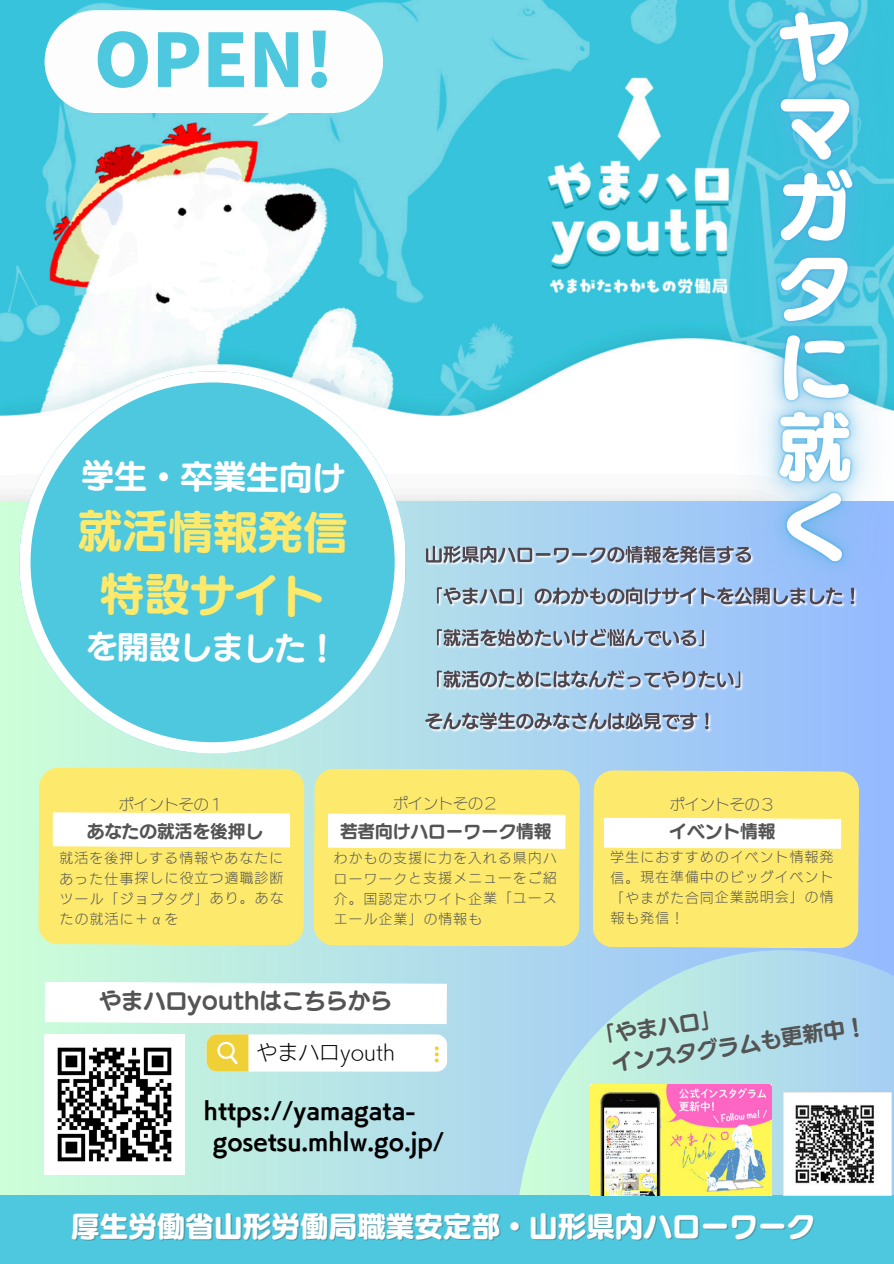
<style>
.page{position:relative;width:894px;height:1264px;background:#fff}
.page>*{position:absolute;margin:0;border:0;box-sizing:border-box;transform-origin:0 0}
.t1{font:73.5px "Keifont";color:#4dc8de}
.t2{font:45px/63px "UD Marugo Large Pr 6 N B";letter-spacing:-.01em;color:#fdea6c;text-align:center}
.t3{font:33px "UD Marugo Large Pr 6 N B";letter-spacing:-.01em;color:#fff}
.t4{font:31.5px "UD Marugo Large Pr 6 N B";letter-spacing:-.01em;color:#fff}
.t5{font:28.5px "UD Marugo Large Pr 6 N E";letter-spacing:.005em;color:#fff}
.t6{font:22.35px/30.3px "Canva UD Kakugo Large Pr 6 N B";color:#000}
.t7{font:22.05px "UD Marugo Large Pr 6 N B";color:#545454}
.t8{font:21.3px/28.8px "UD Marugo Large Pr 6 N B";color:#545454}
.t9{font:20.85px "UD Kakugo Large Pr 6 N L";color:#000}
.t10{font:17.7px "UD Marugo Large Pr 6 N B";color:#545454}
.t11{font:17.55px "UD Marugo Large Pr 6 N B";color:#545454}
.t12{font:15px "UD Marugo Large Pr 6 N L";color:#545454}
.t13{font:13.5px/20.2px "UD Kakugo Large Pr 6 N L";letter-spacing:.105em;color:#545454;text-align:justify}
.s1{color:rgb(84 84 84/.4)}
</style>
<div class="page">
<div style="left:0;top:0;width:893px;height:1263px;background:linear-gradient(to right,#ceffd9,#94bafe)"></div>
<div style="left:38px;top:767px;width:266px;height:178px;background:#fdea6c"></div>
<div style="left:313px;top:768px;width:267px;height:178px;background:#fdea6c"></div>
<div style="left:592px;top:770px;width:266px;height:178px;background:#fdea6c"></div>
<svg style="left:52px;top:812px;width:238px;height:35px"></svg>
<svg style="left:328px;top:813px;width:237px;height:36px"></svg>
<svg style="left:603px;top:817px;width:238px;height:32px"></svg>
<img style="left:0;top:0;width:675px;height:501px">
<svg style="left:18px;top:370px;width:388px;height:384px"></svg>
<svg style="left:516px;top:950px;width:377px;height:245px;background:#b2dee9"></svg>
<div style="left:0;top:1195px;width:893px;height:68px;background:#4dc8de"></div>
<img style="left:783px;top:1092px;width:108px;height:103px">
<img style="left:590px;top:1084px;width:181px;height:111px">
<svg style="left:45px;top:10px;width:338px;height:103px"></svg>
<img style="left:45px;top:1034px;width:139px;height:139px">
<div style="left:206px;top:1034px;width:241px;height:37px;background:#fff;border-radius:10px"></div>
<svg style="left:206px;top:1034px;width:42px;height:37px;background:#eed551"></svg>
<svg style="left:434px;top:1046px;width:4px;height:16px"></svg>
<svg style="left:44px;top:981px;width:403px;height:43px"></svg>
<img style="left:675px;top:0;width:218px;height:670px">
<img style="left:423px;top:543px;width:438px;height:192px">
<h5 class="t1" style="left:94px;top:24px;width:241px">OPEN!</h5>
<h1 class="t3" style="left:81px;top:460px;width:266px">学生・卒業生向け</h1>
<h1 class="t2" style="left:78px;top:500px;width:272px">就活情報発信特設サイト</h1>
<h1 class="t4" style="left:86px;top:631px;width:254px">を開設しました！</h1>
<p class="t12" style="left:119px;top:797px;width:106px">ポイントその１</p>
<p class="t12" style="left:393px;top:796px;width:106px">ポイントその２</p>
<p class="t12" style="left:669px;top:797px;width:106px">ポイントその３</p>
<p class="t10" style="left:87px;top:822px;width:178px">あなたの就活を後押し</p>
<p class="t11" style="left:340px;top:822px;width:213px">若者向けハローワーク情報</p>
<h5 class="t10" style="left:669px;top:822px;width:107px">イベント情報</h5>
<p class="t13" style="left:60px;top:847px;width:225px">就活を後押しする情報やあなたにあった仕事探しに役立つ適職診断ツール「ジョブタグ」あり。あな</p>
<p class="t13" style="left:60px;top:908px;width:120px">たの就活に＋αを</p>
<p class="t13" style="left:334px;top:847px;width:224px">わかもの支援に力を入れる県内ハローワークと支援メニューをご紹介。国認定ホワイト企業「ユースエール企業」の情報も</p>
<p class="t13" style="left:610px;top:846px;width:224px">学生におすすめのイベント情報発信。現在準備中のビッグイベント「やまがた合同企業説明会」の情報も発信！</p>
<h6 class="t7" style="left:99px;top:989px;width:295px">やまハロyouthはこちらから</h6>
<p class="t9" style="left:256px;top:1041px;width:140px">やまハロyouth</p>
<p class="t6" style="left:213px;top:1095px;width:233px;text-indent:-9px">https://yamagata&shy;gosetsu.mhlw.go.jp/</p>
<h5 class="t8" style="left:606px;top:1019px;width:258px;text-indent:-14px;rotate:-8deg">「やまハロ」<br>インスタグラムも更新中！</h5>
<p class="t5" style="left:71px;top:1211px;width:745px">厚<span class="s1">生</span>労働省<span class="s1">山</span>形労働局職業安定部・<span class="s1">山</span>形県内ハローワーク</p>
</div>
